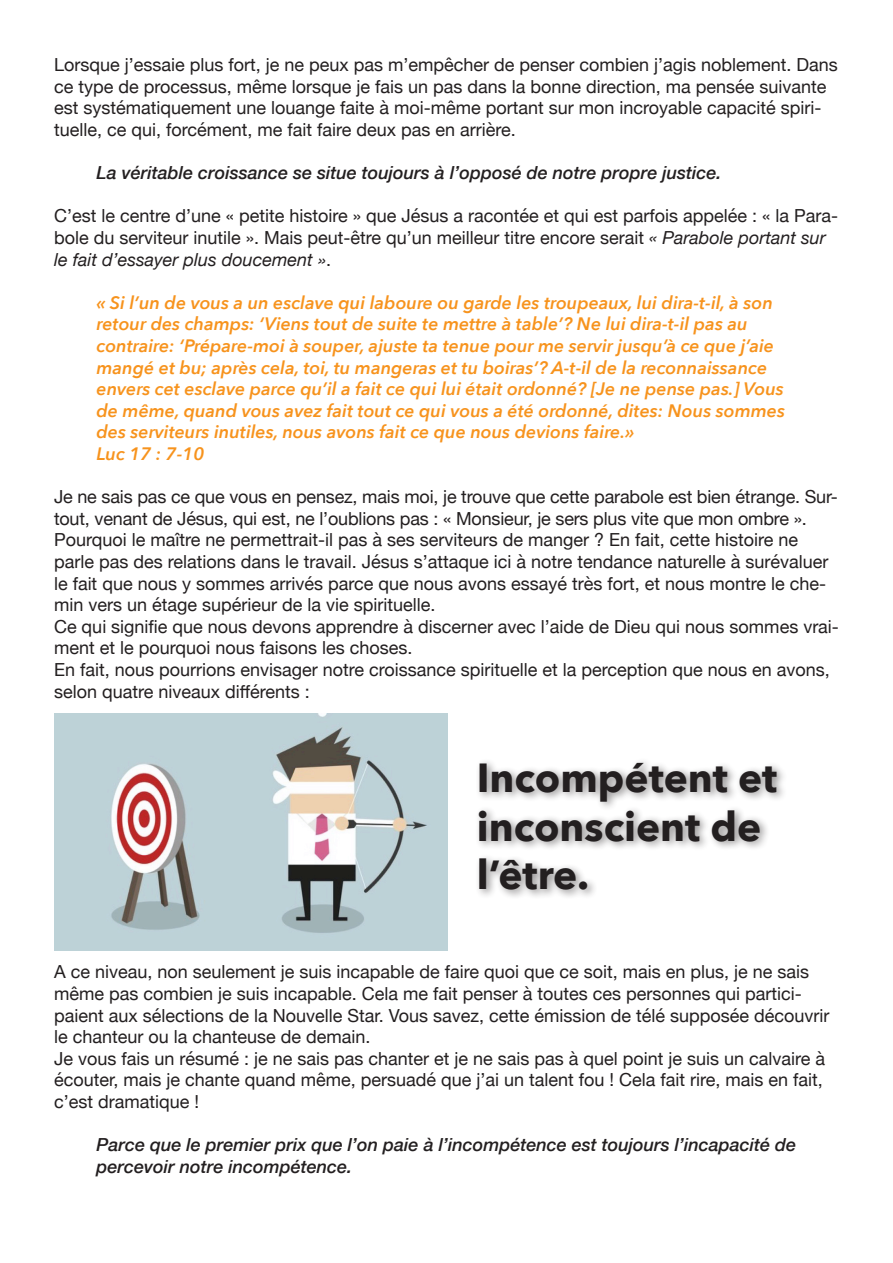
<style>
.page{position:relative;width:893px;height:1263px;background:#fff}
.page>*{position:absolute;margin:0;border:0;box-sizing:border-box;transform-origin:0 0}
.t1{font:700 40.5px/48.6px "Avenir Next";color:#231f20}
.t2{font:18px/21.6px "Helvetica Neue";color:#231f20}
.t3{font:italic 600 18px/21.6px "Avenir Next";color:#f7931d}
.t4{font:italic 500 18px/21.6px "Helvetica Neue";color:#231f20}
.s1{font-style:italic}
</style>
<div class="page">
<img style="left:54px;top:713px;width:394px;height:237px">
<div style="left:475px;top:758px;width:312px;height:143px;background:#231f20;opacity:.5"></div>
<p class="t2" style="left:54px;top:55px;width:785px">Lorsque j’essaie plus fort, je ne peux pas m’empêcher de penser combien j’agis noblement. Dans ce type de processus, même lorsque je fais un pas dans la bonne direction, ma pensée suivante est systématiquement une louange faite à moi-même portant sur mon incroyable capacité spiri&shy;tuelle, ce qui, forcément, me fait faire deux pas en arrière.</p>
<p class="t4" style="left:97px;top:161px;width:626px">La véritable croissance se situe toujours à l’opposé de notre propre justice.</p>
<p class="t2" style="left:54px;top:206px;width:786px">C’est le centre d’une « petite histoire » que Jésus a racontée et qui est parfois appelée : « la Para&shy;bole du serviteur inutile ». Mais peut-être qu’un meilleur titre encore serait <span class="s1">« Parabole portant sur le fait d’essayer plus doucement »</span>.</p>
<p class="t3" style="left:97px;top:291px;width:690px">« Si l’un de vous a un esclave qui laboure ou garde les troupeaux, lui dira-t-il, à son retour des champs: ‘Viens tout de suite te mettre à table’? Ne lui dira-t-il pas au contraire: ‘Prépare-moi à souper, ajuste ta tenue pour me servir jusqu’à ce que j’aie mangé et bu; après cela, toi, tu mangeras et tu boiras’? A-t-il de la reconnaissance envers cet esclave parce qu’il a fait ce qui lui était ordonné? [Je ne pense pas.] Vous de même, quand vous avez fait tout ce qui vous a été ordonné, dites: Nous sommes des serviteurs inutiles, nous avons fait ce que nous devions faire.»</p>
<p class="t3" style="left:97px;top:442px;width:109px">Luc 17 : 7-10</p>
<p class="t2" style="left:54px;top:487px;width:785px">Je ne sais pas ce que vous en pensez, mais moi, je trouve que cette parabole est bien étrange. Sur&shy;tout, venant de Jésus, qui est, ne l’oublions pas : « Monsieur, je sers plus vite que mon ombre ».</p>
<p class="t2" style="left:54px;top:530px;width:776px">Pourquoi le maître ne permettrait-il pas à ses serviteurs de manger ? En fait, cette histoire ne parle pas des relations dans le travail. Jésus s’attaque ici à notre tendance naturelle à surévaluer le fait que nous y sommes arrivés parce que nous avons essayé très fort, et nous montre le che&shy;min vers un étage supérieur de la vie spirituelle.</p>
<p class="t2" style="left:54px;top:617px;width:786px">Ce qui signifie que nous devons apprendre à discerner avec l’aide de Dieu qui nous sommes vrai&shy;ment et le pourquoi nous faisons les choses.</p>
<p class="t2" style="left:54px;top:660px;width:777px">En fait, nous pourrions envisager notre croissance spirituelle et la perception que nous en avons, selon quatre niveaux différents :</p>
<p class="t1" style="left:477px;top:753px;width:302px">Incompétent et inconscient de l’être.</p>
<p class="t2" style="left:54px;top:962px;width:777px">A ce niveau, non seulement je suis incapable de faire quoi que ce soit, mais en plus, je ne sais même pas combien je suis incapable. Cela me fait penser à toutes ces personnes qui partici&shy;paient aux sélections de la Nouvelle Star. Vous savez, cette émission de télé supposée découvrir le chanteur ou la chanteuse de demain.</p>
<p class="t2" style="left:54px;top:1049px;width:773px">Je vous fais un résumé : je ne sais pas chanter et je ne sais pas à quel point je suis un calvaire à écouter, mais je chante quand même, persuadé que j’ai un talent fou ! Cela fait rire, mais en fait, c’est dramatique !</p>
<p class="t4" style="left:97px;top:1133px;width:701px">Parce que le premier prix que l’on paie à l’incompétence est toujours l’incapacité de percevoir notre incompétence.</p>
</div>
